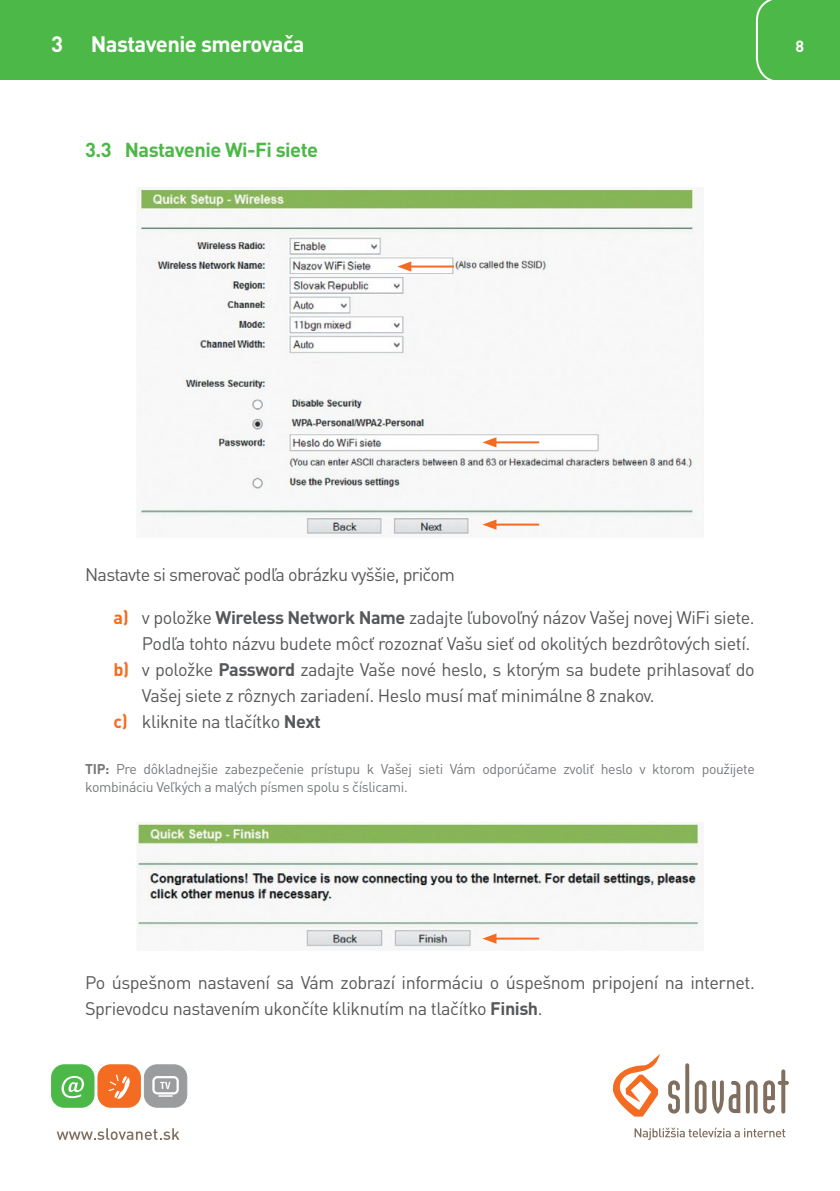
<style>
.page{position:relative;width:840px;height:1191px;background:#fff}
.page>*{position:absolute;margin:0;border:0;box-sizing:border-box;transform-origin:0 0}
.t1{font:700 22px "DIN Pro";letter-spacing:-.025em;color:#fff}
.t2{font:700 20px "DIN Pro";letter-spacing:-.025em;color:#4cb848}
.Text{font:18px/26px "DIN Pro";letter-spacing:-.025em;color:#57585a}
.Obsah_sub{font:18px "DIN Pro";letter-spacing:-.04em;color:#57585a}
.t3{font:700 16px "DIN Pro";color:#fff}
.Poznamka{font:14px/18px "DIN Pro";letter-spacing:-.025em;color:#76787b}
.s1{font-weight:700;color:#f36c21}
.s2{font-weight:700}
</style>
<div class="page">
<svg style="left:634px;top:1127px;width:150px;height:13px"></svg>
<svg style="left:668px;top:1063px;width:120px;height:50px"></svg>
<svg style="left:613px;top:1055px;width:46px;height:61px"></svg>
<svg style="left:51px;top:1064px;width:136px;height:43px"></svg>
<svg style="left:57px;top:1128px;width:122px;height:12px"></svg>
<div style="left:0;top:0;width:839px;height:79px;background:#4cb848"></div>
<svg style="left:754px;top:0;width:28px;height:80px"></svg>
<img style="left:136px;top:822px;width:566px;height:128px">
<hr style="left:493px;top:937px;width:46px;height:2px;background:#f36c21">
<svg style="left:482px;top:933px;width:14px;height:10px"></svg>
<img style="left:136px;top:187px;width:567px;height:350px">
<hr style="left:493px;top:523px;width:46px;height:2px;background:#f36c21">
<svg style="left:482px;top:519px;width:14px;height:11px"></svg>
<hr style="left:493px;top:441px;width:46px;height:2px;background:#f36c21">
<svg style="left:482px;top:437px;width:14px;height:10px"></svg>
<hr style="left:408px;top:265px;width:46px;height:2px;background:#f36c21">
<svg style="left:397px;top:261px;width:14px;height:11px"></svg>
<h1 class="t1" style="left:51px;top:30px;width:13px">3</h1>
<h1 class="t1" style="left:91px;top:30px;width:215px">Nastavenie smerovača</h1>
<h2 class="t2" style="left:85px;top:136px;width:234px">3.3 Nastavenie Wi-Fi siete</h2>
<p class="t3" style="left:794px;top:36px;width:10px">8</p>
<p class="Obsah_sub" style="left:85px;top:562px;width:371px">Nastavte si smerovač podľa obrázku vyššie, pričom</p>
<p class="Text" style="left:113px;top:603px;width:642px;text-align:right"><span class="s1">a)</span> v položke <span class="s2">Wireless Network Name</span> zadajte ľubovoľný názov Vašej novej WiFi siete.<br>Podľa tohto názvu budete môcť rozoznať Vašu sieť od okolitých bezdrôtových sietí.</p>
<p class="Text" style="left:142px;top:655px;width:614px;text-indent:-28px"><span class="s1">b)</span> v položke <span class="s2">Password</span> zadajte Vaše nové heslo, s ktorým sa budete prihlasovať do<br>Vašej siete z rôznych zariadení. Heslo musí mať minimálne 8 znakov.</p>
<p class="Text" style="left:113px;top:707px;width:209px"><span class="s1">c)</span> kliknite na tlačítko <span class="s2">Next</span></p>
<p class="Poznamka" style="left:85px;top:759px;width:670px"><span class="s2">TIP:</span> Pre dôkladnejšie zabezpečenie prístupu k Vašej sieti Vám odporúčame zvoliť heslo v ktorom použijete kombináciu Veľkých a malých písmen spolu s číslicami.</p>
<p class="Text" style="left:85px;top:969px;width:671px">Po úspešnom nastavení sa Vám zobrazí informáciu o úspešnom pripojení na internet.<br>Sprievodcu nastavením ukončíte kliknutím na tlačítko <span class="s2">Finish</span>.</p>
</div>
